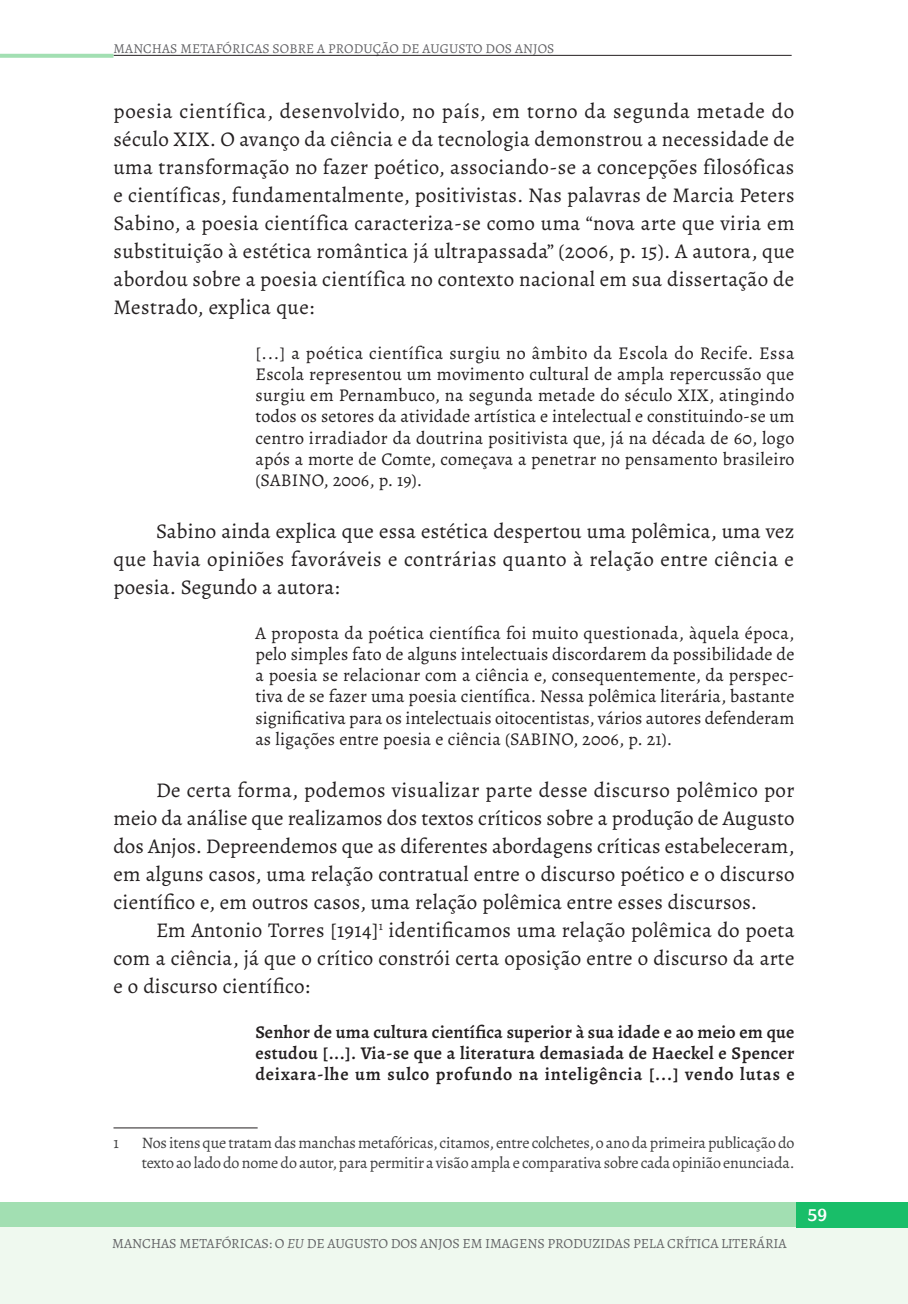
<style>
.page{position:relative;width:908px;height:1304px;background:#fff}
.page>*{position:absolute;margin:0;border:0;box-sizing:border-box;transform-origin:0 0}
.t1{font:21px/28px "Alegreya";letter-spacing:.01em;color:#231f20;text-align:justify}
.t2{font:18px/21.2px "Alegreya";letter-spacing:.01em;color:#231f20;text-align:justify}
.t3{font:600 18px/21.2px "Alegreya";letter-spacing:.045em;color:#231f20;text-align:justify}
.t4{font:18px "Sansita";color:#fff}
.t5{font:16px/20px "Alegreya";letter-spacing:-.015em;color:#3e3e3f}
.t6{font:14px "Alegreya";letter-spacing:-.005em;color:#636366}
.t7{font:13.6px "Alegreya";letter-spacing:.01em;color:#636366}
.s1{font-style:italic}
</style>
<div class="page">
<div style="left:0;top:1202px;width:907px;height:25px;background:#a2dfb2"></div>
<div style="left:0;top:1227px;width:907px;height:77px;background:#eff9ef"></div>
<div style="left:795px;top:1202px;width:112px;height:25px;background:#19be69"></div>
<hr style="left:113px;top:55px;width:678px;height:1px;background:#231f20">
<svg style="left:0;top:54px;width:113px;height:4px"></svg>
<hr style="left:113px;top:1128px;width:144px;height:1px;background:#231f20">
<p class="t7" style="left:114px;top:40px;width:442px">MANCHAS METAFÓRICAS SOBRE A PRODUÇÃO DE AUGUSTO DOS ANJOS</p>
<p class="t1" style="left:113px;top:97px;width:682px">poesia científica, desenvolvido, no país, em torno da segunda metade do século XIX. O avanço da ciência e da tecnologia demonstrou a necessidade de uma transformação no fazer poético, associando-se a concepções filosóficas e científicas, fundamentalmente, positivistas. Nas palavras de Marcia Peters Sabino, a poesia científica caracteriza-se como uma “nova arte que viria em substituição à estética romântica já ultrapassada” (2006, p. 15). A autora, que abordou sobre a poesia científica no contexto nacional em sua dissertação de Mestrado, explica que:</p>
<p class="t2" style="left:255px;top:342px;width:540px">[...] a poética científica surgiu no âmbito da Escola do Recife. Essa Escola representou um movimento cultural de ampla repercussão que surgiu em Pernambuco, na segunda metade do século XIX, atingindo todos os setores da atividade artística e intelectual e constituindo-se um centro irradiador da doutrina positivista que, já na década de 60, logo após a morte de Comte, começava a penetrar no pensamento brasileiro (SABINO, 2006, p. 19).</p>
<p class="t1" style="left:113px;top:517px;width:682px;text-indent:43px">Sabino ainda explica que essa estética despertou uma polêmica, uma vez que havia opiniões favoráveis e contrárias quanto à relação entre ciência e poesia. Segundo a autora:</p>
<p class="t2" style="left:255px;top:622px;width:540px">A proposta da poética científica foi muito questionada, àquela época, pelo simples fato de alguns intelectuais discordarem da possibilidade de a poesia se relacionar com a ciência e, consequentemente, da perspec&shy;tiva de se fazer uma poesia científica. Nessa polêmica literária, bastante significativa para os intelectuais oitocentistas, vários autores defenderam as ligações entre poesia e ciência (SABINO, 2006, p. 21).</p>
<p class="t1" style="left:113px;top:776px;width:682px;text-indent:43px">De certa forma, podemos visualizar parte desse discurso polêmico por meio da análise que realizamos dos textos críticos sobre a produção de Augusto dos Anjos. Depreendemos que as diferentes abordagens críticas estabeleceram, em alguns casos, uma relação contratual entre o discurso poético e o discurso científico e, em outros casos, uma relação polêmica entre esses discursos.</p>
<p class="t1" style="left:113px;top:916px;width:682px;text-indent:43px">Em Antonio Torres [1914]<sup>1</sup> identificamos uma relação polêmica do poeta com a ciência, já que o crítico constrói certa oposição entre o discurso da arte e o discurso científico:</p>
<p class="t3" style="left:255px;top:1021px;width:540px">Senhor de uma cultura científica superior à sua idade e ao meio em que estudou [...]. Via-se que a literatura demasiada de Haeckel e Spencer deixara-lhe um sulco profundo na inteligência [...] vendo lutas e</p>
<p class="t5" style="left:113px;top:1133px;width:7px">1</p>
<p class="t5" style="left:142px;top:1133px;width:654px">Nos itens que tratam das manchas metafóricas, citamos, entre colchetes, o ano da primeira publicação do texto ao lado do nome do autor, para permitir a visão ampla e comparativa sobre cada opinião enunciada.</p>
<p class="t6" style="left:112px;top:1235px;width:675px">MANCHAS METAFÓRICAS: O <span class="s1">EU</span> DE AUGUSTO DOS ANJOS EM IMAGENS PRODUZIDAS PELA CRÍTICA LITERÁRIA</p>
<p class="t4" style="left:807px;top:1204px;width:21px">59</p>
</div>
